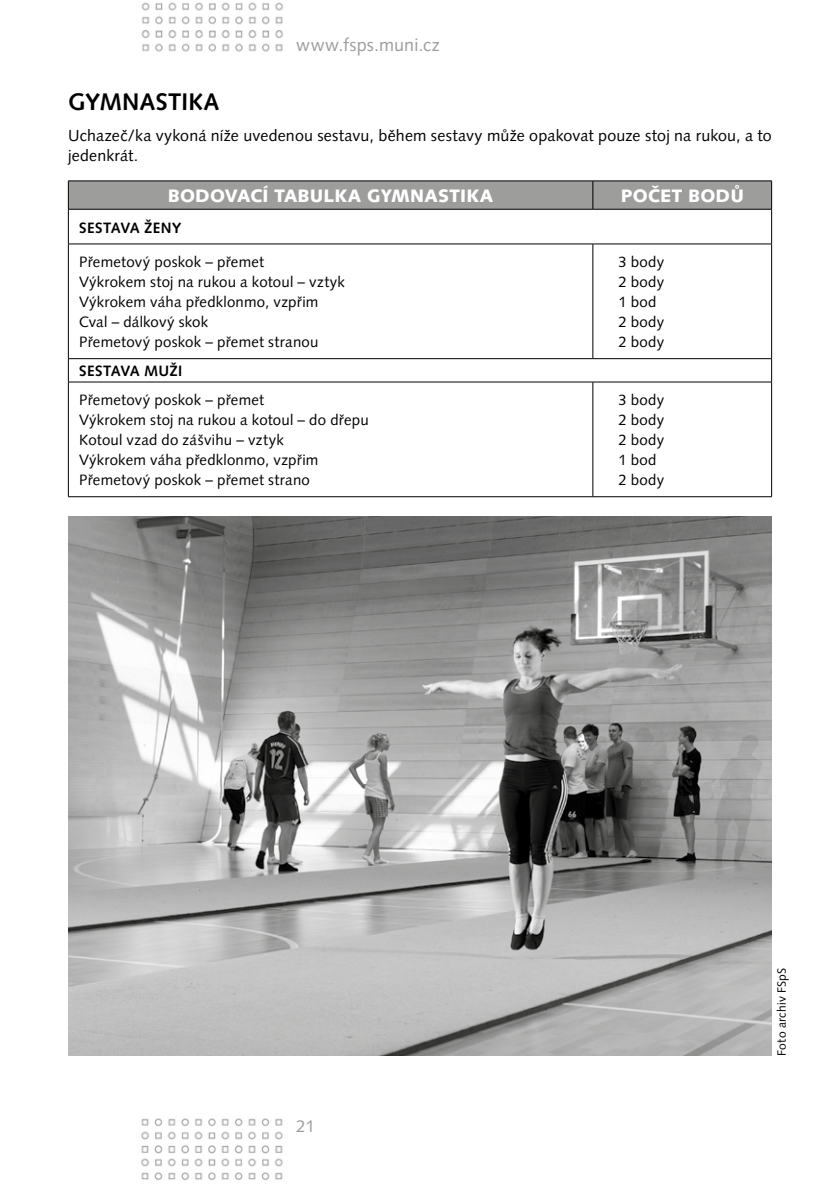
<style>
.page{position:relative;width:840px;height:1191px;background:#fff}
.page>*{position:absolute;margin:0;border:0;box-sizing:border-box;transform-origin:0 0}
.t1{font:700 24px "Syntax LTCE";letter-spacing:.005em;color:#000}
.t2{font:900 18px "Syntax LTCE";letter-spacing:.01em;color:#fff}
.t3{font:18px "Syntax LTCE";letter-spacing:.01em;color:#9d9d9c}
.t4{font:17px "Syntax LTCE";color:#9d9d9c}
.t5{font:16px/20px "Syntax LTCE";letter-spacing:.01em;color:#000}
.t6{font:15px/20px "Syntax LTCE";letter-spacing:.015em;color:#000}
.t7{font:700 15px "Syntax LTCE";letter-spacing:.025em;color:#000}
.t8{font:12px "Syntax LTCE";letter-spacing:.02em;color:#000}
</style>
<div class="page">
<img style="left:141px;top:1118px;width:142px;height:62px">
<img style="left:141px;top:2px;width:143px;height:50px">
<hr style="left:68px;top:180px;width:524px;height:1px;background:#000">
<hr style="left:592px;top:180px;width:179px;height:1px;background:#000">
<svg style="left:68px;top:181px;width:703px;height:28px;background:#989897"></svg>
<hr style="left:68px;top:209px;width:524px;height:1px;background:#000">
<hr style="left:68px;top:209px;width:1px;height:35px;background:#000">
<hr style="left:592px;top:209px;width:179px;height:1px;background:#000">
<hr style="left:770px;top:209px;width:1px;height:35px;background:#000">
<hr style="left:68px;top:244px;width:524px;height:1px;background:#000">
<hr style="left:68px;top:244px;width:1px;height:114px;background:#000">
<hr style="left:592px;top:244px;width:179px;height:1px;background:#000">
<hr style="left:592px;top:244px;width:1px;height:114px;background:#000">
<hr style="left:770px;top:244px;width:1px;height:114px;background:#000">
<hr style="left:68px;top:358px;width:524px;height:1px;background:#000">
<svg style="left:68px;top:359px;width:1px;height:23px"></svg>
<hr style="left:592px;top:358px;width:179px;height:1px;background:#000">
<hr style="left:68px;top:382px;width:524px;height:1px;background:#000">
<hr style="left:68px;top:382px;width:1px;height:114px;background:#000">
<hr style="left:592px;top:382px;width:179px;height:1px;background:#000">
<hr style="left:592px;top:382px;width:1px;height:114px;background:#000">
<hr style="left:770px;top:382px;width:1px;height:114px;background:#000">
<hr style="left:68px;top:496px;width:524px;height:1px;background:#000">
<hr style="left:592px;top:496px;width:179px;height:1px;background:#000">
<img style="left:68px;top:516px;width:703px;height:539px">
<p class="t3" style="left:296px;top:35px;width:145px">www.fsps.muni.cz</p>
<h1 class="t1" style="left:68px;top:88px;width:153px">GYMNASTIKA</h1>
<p class="t5" style="left:68px;top:126px;width:704px">Uchazeč/ka vykoná níže uvedenou sestavu, během sestavy může opakovat pouze stoj na rukou, a to jedenkrát.</p>
<p class="t2" style="left:168px;top:185px;width:327px">BODOVACÍ TABULKA GYMNASTIKA</p>
<p class="t2" style="left:620px;top:185px;width:124px">POČET BODŮ</p>
<p class="t7" style="left:79px;top:219px;width:103px">SESTAVA ŽENY</p>
<p class="t6" style="left:79px;top:252px;width:267px">Přemetový poskok – přemet<br>Výkrokem stoj na rukou a kotoul – vztyk<br>Výkrokem váha předklonmo, vzpřim<br>Cval – dálkový skok<br>Přemetový poskok – přemet stranou</p>
<p class="t6" style="left:618px;top:252px;width:47px">3 body<br>2 body<br>1 bod<br>2 body<br>2 body</p>
<p class="t7" style="left:79px;top:362px;width:105px">SESTAVA MUŽI</p>
<p class="t6" style="left:79px;top:390px;width:291px">Přemetový poskok – přemet<br>Výkrokem stoj na rukou a kotoul – do dřepu<br>Kotoul vzad do zášvihu – vztyk<br>Výkrokem váha předklonmo, vzpřim<br>Přemetový poskok – přemet strano</p>
<p class="t6" style="left:618px;top:390px;width:47px">3 body<br>2 body<br>2 body<br>1 bod<br>2 body</p>
<p class="t4" style="left:296px;top:1116px;width:20px">21</p>
<p class="t8" style="left:774px;top:1055px;width:90px;rotate:-90deg">Foto archiv FSpS</p>
</div>
